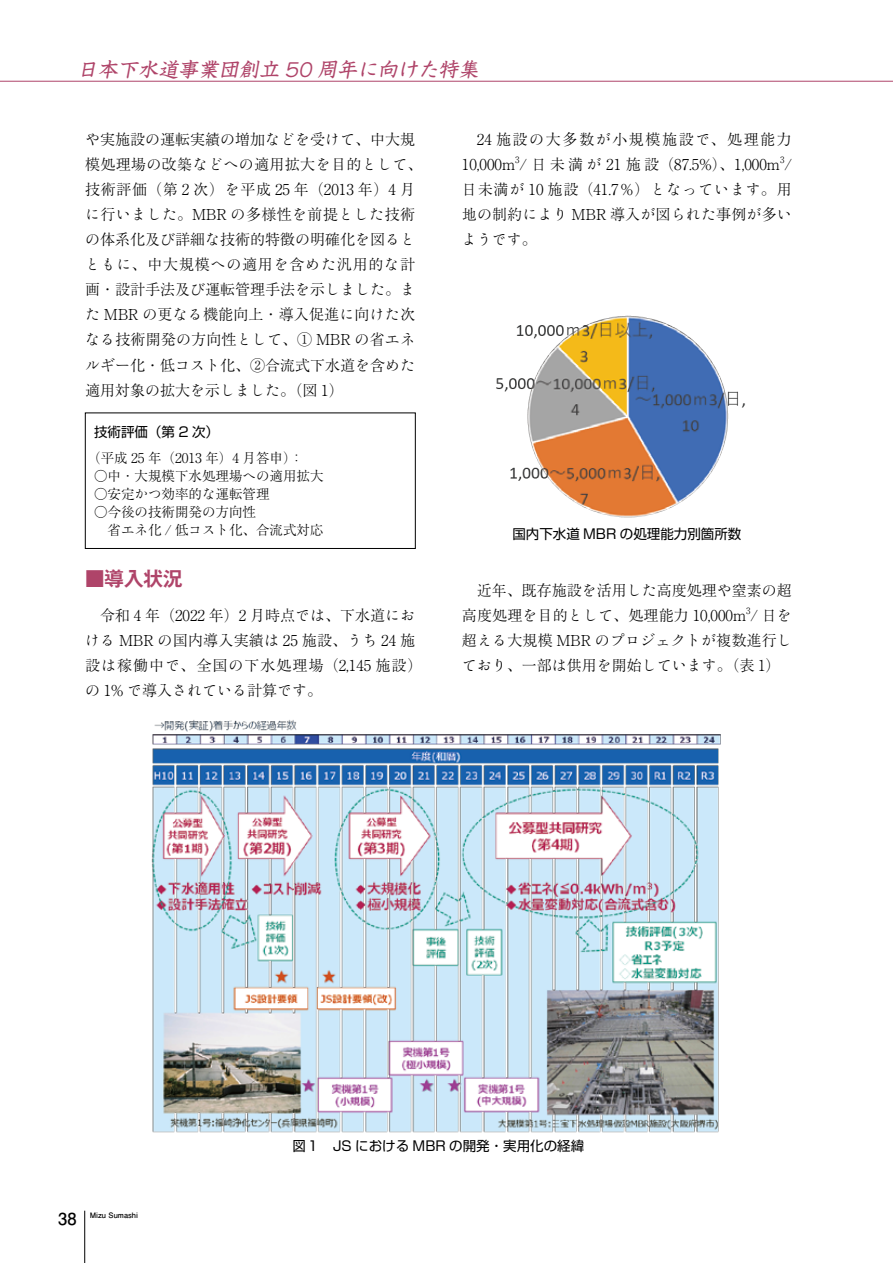
<style>
.page{position:relative;width:893px;height:1263px;background:#fff}
.page>*{position:absolute;margin:0;border:0;box-sizing:border-box;transform-origin:0 0}
.t1{font:italic 500 20.25px "Kyoka ICA Pro";color:#af4469}
.t2{font:700 19.5px "Gothic MB101 Pr 6 N De";color:#af4469}
.t3{font:300 15px/25px "Ryumin Pr 6 N";color:#000}
.t4{font:300 15px/25px "Ryumin Pr 6 N";letter-spacing:.11em;color:#000}
.t5{font:15px "Ryumin Std Light KO";color:#000}
.t6{font:300 13.5px/18px "Ryumin Pr 6 N";color:#000}
.t7{font:13.5px "Shin Go Pr 6 N";color:#000}
.t8{font:300 8.7px "Ryumin Pr 6 N";color:#000}
.t9{font:700 7.5px "Futo Go B101 Pro";color:#000}
.s1{font-family:"Ryumin Std Light KO";font-weight:400}
.s2{font-family:"Ryumin Pr 6 N";font-weight:300}
.s3{font-family:"Futo Go B101 Pr 6 N";font-size:16.5px}
</style>
<div class="page">
<hr style="left:0;top:81px;width:893px;height:1px;background:#af4469">
<hr style="left:84px;top:1211px;width:1px;height:52px;background:#000">
<div style="left:85px;top:413px;width:331px;height:136px;border:1px solid #000"></div>
<img style="left:496px;top:315px;width:249px;height:203px">
<img style="left:151px;top:720px;width:570px;height:413px">
<h1 class="t1" style="left:77px;top:54px;width:408px">日本下水道事業団創立 50 周年に向けた特集</h1>
<p class="t3" style="left:85px;top:126px;width:339px"><span class="s1">や</span>実施設<span class="s1">の</span>運転実績<span class="s1">の</span>増加<span class="s1">などを</span>受<span class="s1">けて</span>、中大規模処理場<span class="s1">の</span>改築<span class="s1">などへの</span>適用拡大<span class="s1">を</span>目的<span class="s1">として</span>、技術評価（第 2 次）<span class="s1">を</span>平成 25 年（2013 年）4 月<span class="s1">に</span>行<span class="s1">いました</span>。MBR <span class="s1">の</span>多様性<span class="s1">を</span>前提<span class="s1">とした</span>技術<span class="s1">の</span>体系化及<span class="s1">び</span>詳細<span class="s1">な</span>技術的特徴<span class="s1">の</span>明確化<span class="s1">を</span>図<span class="s1">るとともに</span>、中大規模<span class="s1">への</span>適用<span class="s1">を</span>含<span class="s1">めた</span>汎用的<span class="s1">な</span>計画・設計手法及<span class="s1">び</span>運転管理手法<span class="s1">を</span>示<span class="s1">しました</span>。<span class="s1">また</span> MBR <span class="s1">の</span>更<span class="s1">なる</span>機能向上・導入促進<span class="s1">に</span>向<span class="s1">けた</span>次<span class="s1">なる</span>技術開発<span class="s1">の</span>方向性<span class="s1">として</span>、① MBR <span class="s1">の</span>省<span class="s1">エネルギー</span>化・低<span class="s1">コスト</span>化、②合流式下水道<span class="s1">を</span>含<span class="s1">めた</span>適用対象<span class="s1">の</span>拡大<span class="s1">を</span>示<span class="s1">しました</span>。（図 1）</p>
<p class="t7" style="left:94px;top:420px;width:126px">技術評価（第 2 次）</p>
<p class="t6" style="left:87px;top:448px;width:217px">（平成 25 年（2013 年）4 月答申）：</p>
<p class="t6" style="left:94px;top:466px;width:231px">○中･大規模下水処理場<span class="s1">への</span>適用拡大</p>
<p class="t6" style="left:94px;top:484px;width:177px">○安定<span class="s1">かつ</span>効率的<span class="s1">な</span>運転管理</p>
<p class="t6" style="left:94px;top:502px;width:231px">○今後<span class="s1">の</span>技術開発<span class="s1">の</span>方向性<br>　省<span class="s1">エネ</span>化 / 低<span class="s1">コスト</span>化、合流式対応</p>
<h2 class="t2" style="left:85px;top:563px;width:99px">■導入状況</h2>
<p class="t3" style="left:85px;top:602px;width:339px">　令和 4 年（2022 年）2 月時点<span class="s1">では</span>、下水道<span class="s1">における</span> MBR <span class="s1">の</span>国内導入実績<span class="s1">は</span> 25 施設、<span class="s1">うち</span> 24 施設<span class="s1">は</span>稼働中<span class="s1">で</span>、全国<span class="s1">の</span>下水処理場（2,145 施設）</p>
<p class="t5" style="left:85px;top:680px;width:239px">の <span class="s2">1%</span> で<span class="s2">導入</span>されている<span class="s2">計算</span>です<span class="s2">。</span></p>
<p class="t4" style="left:462px;top:126px;width:332px">　24 施設<span class="s1">の</span>大多数<span class="s1">が</span>小規模施設<span class="s1">で</span>、処理能力<br>10,000m / 日未満<span class="s1">が</span> 21 施設（87.5%）、1,000m /</p>
<p class="t8" style="left:515px;top:153px;width:6px">3</p>
<p class="t8" style="left:780px;top:153px;width:6px">3</p>
<p class="t3" style="left:462px;top:176px;width:332px">日未満<span class="s1">が</span> 10 施設（41.7％）<span class="s1">となっています</span>。用地<span class="s1">の</span>制約<span class="s1">により</span> MBR 導入<span class="s1">が</span>図<span class="s1">られた</span>事例<span class="s1">が</span>多<span class="s1">い</span></p>
<p class="t5" style="left:462px;top:229px;width:76px">ようです<span class="s2">。</span></p>
<p class="t7" style="left:512px;top:522px;width:230px">国内下水道 MBR の処理能力別箇所数</p>
<p class="t3" style="left:462px;top:577px;width:331px">　近年、既存施設<span class="s1">を</span>活用<span class="s1">した</span>高度処理<span class="s1">や</span>窒素<span class="s1">の</span>超高度処理<span class="s1">を</span>目的<span class="s1">として</span>、処理能力 10,000m / 日<span class="s1">を</span></p>
<p class="t8" style="left:746px;top:603px;width:6px">3</p>
<p class="t3" style="left:462px;top:627px;width:332px">超<span class="s1">える</span>大規模 MBR <span class="s1">のプロジェクトが</span>複数進行<span class="s1">しており</span>、一部<span class="s1">は</span>供用<span class="s1">を</span>開始<span class="s1">しています</span>。（表 1）</p>
<p class="t9" style="left:58px;top:1209px;width:81px"><span class="s3">38</span> Mizu Sumashi</p>
<p class="t7" style="left:293px;top:1134px;width:293px">図１　JS における MBR の開発・実用化の経緯</p>
</div>
